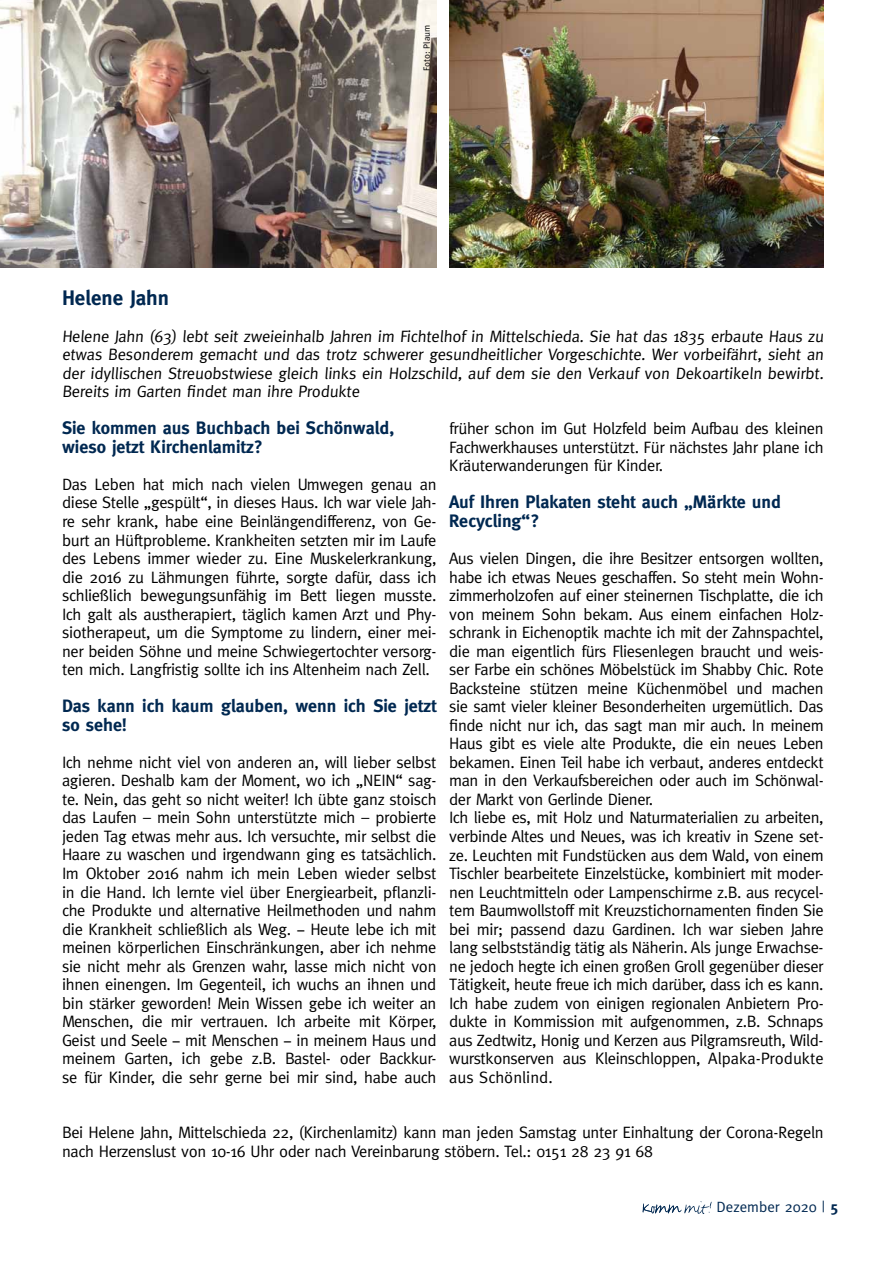
<style>
.page{position:relative;width:885px;height:1263px;background:#fff}
.page>*{position:absolute;margin:0;border:0;box-sizing:border-box;transform-origin:0 0}
.t1{font:700 21px "Meta";color:#002851}
.t2{font:700 18px/18.5px "Meta";color:#002851}
.t3{font:16.5px/18.6px "Meta";letter-spacing:-.025em;color:#000;text-align:justify}
.t4{font:15px "Meta";color:#002851}
.t5{font:9px "Meta";color:#000}
.s1{font-weight:700}
</style>
<div class="page">
<svg style="left:642px;top:1201px;width:69px;height:13px"></svg>
<img style="left:0;top:0;width:436px;height:268px">
<img style="left:449px;top:0;width:374px;height:268px">
<p class="t1" style="left:62px;top:285px;width:108px">Helene Jahn</p>
<p class="t5" style="left:421px;top:71px;width:48px;rotate:-90deg">Foto: Plaum</p>
<p class="t3" style="left:62px;top:326px;width:764px">Helene Jahn (63) lebt seit zweieinhalb Jahren im Fichtelhof in Mittelschieda. Sie hat das 1835 erbaute Haus zu etwas Besonderem gemacht und das trotz schwerer gesundheitlicher Vorgeschichte. Wer vorbeifährt, sieht an der idyllischen Streuobstwiese gleich links ein Holzschild, auf dem sie den Verkauf von Dekoartikeln bewirbt.<br>Bereits im Garten findet man ihre Produkte</p>
<p class="t2" style="left:62px;top:419px;width:334px">Sie kommen aus Buchbach bei Schönwald, wieso jetzt Kirchenlamitz?</p>
<p class="t3" style="left:62px;top:475px;width:376px">Das Leben hat mich nach vielen Umwegen genau an diese Stelle „gespült“, in dieses Haus. Ich war viele Jah&shy;re sehr krank, habe eine Beinlängendifferenz, von Ge&shy;burt an Hüftprobleme. Krankheiten setzten mir im Laufe des Lebens immer wieder zu. Eine Muskelerkrankung, die 2016 zu Lähmungen führte, sorgte dafür, dass ich schließlich bewegungsunfähig im Bett liegen musste.<br>Ich galt als austherapiert, täglich kamen Arzt und Phy&shy;siotherapeut, um die Symptome zu lindern, einer mei&shy;ner beiden Söhne und meine Schwiegertochter versorg&shy;ten mich. Langfristig sollte ich ins Altenheim nach Zell.</p>
<p class="t2" style="left:62px;top:697px;width:376px">Das kann ich kaum glauben, wenn ich Sie jetzt so sehe!</p>
<p class="t3" style="left:62px;top:753px;width:376px">Ich nehme nicht viel von anderen an, will lieber selbst agieren. Deshalb kam der Moment, wo ich „NEIN“ sag&shy;te. Nein, das geht so nicht weiter! Ich übte ganz stoisch das Laufen – mein Sohn unterstützte mich – probierte jeden Tag etwas mehr aus. Ich versuchte, mir selbst die Haare zu waschen und irgendwann ging es tatsächlich.<br>Im Oktober 2016 nahm ich mein Leben wieder selbst in die Hand. Ich lernte viel über Energiearbeit, pflanzli&shy;che Produkte und alternative Heilmethoden und nahm die Krankheit schließlich als Weg. − Heute lebe ich mit meinen körperlichen Einschränkungen, aber ich nehme sie nicht mehr als Grenzen wahr, lasse mich nicht von ihnen einengen. Im Gegenteil, ich wuchs an ihnen und bin stärker geworden! Mein Wissen gebe ich weiter an Menschen, die mir vertrauen. Ich arbeite mit Körper, Geist und Seele − mit Menschen − in meinem Haus und meinem Garten, ich gebe z.B. Bastel- oder Backkur&shy;se für Kinder, die sehr gerne bei mir sind, habe auch</p>
<p class="t3" style="left:449px;top:419px;width:376px">früher schon im Gut Holzfeld beim Aufbau des kleinen Fachwerkhauses unterstützt. Für nächstes Jahr plane ich Kräuterwanderungen für Kinder.</p>
<p class="t2" style="left:449px;top:493px;width:333px">Auf Ihren Plakaten steht auch „Märkte und<br>Recycling“?</p>
<p class="t3" style="left:449px;top:549px;width:376px;text-align:left">Aus vielen Dingen, die ihre Besitzer entsorgen wollten, habe ich etwas Neues geschaffen. So steht mein Wohn&shy;zimmerholzofen auf einer steinernen Tischplatte, die ich von meinem Sohn bekam. Aus einem einfachen Holz&shy;schrank in Eichenoptik machte ich mit der Zahnspachtel, die man eigentlich fürs Fliesenlegen braucht und weis&shy;ser Farbe ein schönes Möbelstück im Shabby Chic. Rote Backsteine stützen meine Küchenmöbel und machen sie samt vieler kleiner Besonderheiten urgemütlich. Das finde nicht nur ich, das sagt man mir auch. In meinem Haus gibt es viele alte Produkte, die ein neues Leben bekamen. Einen Teil habe ich verbaut, anderes entdeckt man in den Verkaufsbereichen oder auch im Schönwal&shy;der Markt von Gerlinde Diener.<br>Ich liebe es, mit Holz und Naturmaterialien zu arbeiten, verbinde Altes und Neues, was ich kreativ in Szene set&shy;ze. Leuchten mit Fundstücken aus dem Wald, von einem Tischler bearbeitete Einzelstücke, kombiniert mit moder&shy;nen Leuchtmitteln oder Lampenschirme z.B. aus recycel&shy;tem Baumwollstoff mit Kreuzstichornamenten finden Sie bei mir; passend dazu Gardinen. Ich war sieben Jahre lang selbstständig tätig als Näherin. Als junge Erwachse&shy;ne jedoch hegte ich einen großen Groll gegenüber dieser Tätigkeit, heute freue ich mich darüber, dass ich es kann.<br>Ich habe zudem von einigen regionalen Anbietern Pro&shy;dukte in Kommission mit aufgenommen, z.B. Schnaps aus Zedtwitz, Honig und Kerzen aus Pilgramsreuth, Wild&shy;wurstkonserven aus Kleinschloppen, Alpaka-Produkte aus Schönlind.</p>
<p class="t3" style="left:62px;top:1123px;width:763px">Bei Helene Jahn, Mittelschieda 22, (Kirchenlamitz) kann man jeden Samstag unter Einhaltung der Corona-Regeln nach Herzenslust von 10-16 Uhr oder nach Vereinbarung stöbern. Tel.: 0151 28 23 91 68</p>
<p class="t4" style="left:716px;top:1198px;width:123px">Dezember 2020 | <span class="s1">5</span></p>
</div>
